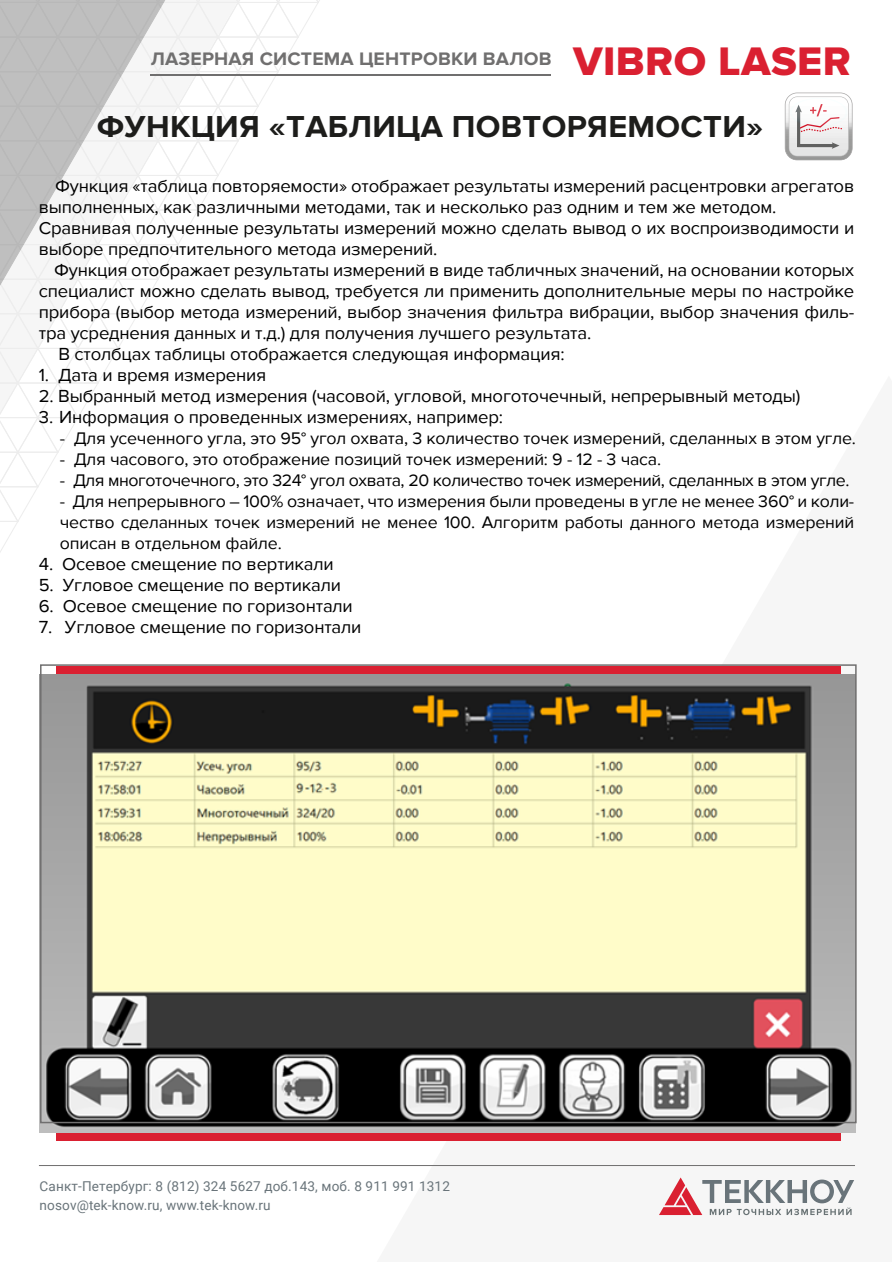
<style>
.page{position:relative;width:893px;height:1263px;background:#fff}
.page>*{position:absolute;margin:0;border:0;box-sizing:border-box;transform-origin:0 0}
.t1{font:700 31.5px "Proxima Nova";letter-spacing:.01em;color:#1d1d1b}
.t2{font:700 18.75px "Proxima Nova";letter-spacing:.01em;color:#706f6f}
.t3{font:18px/21px "Proxima Nova";letter-spacing:-.01em;color:#000}
.t4{font:17.25px/21px "Proxima Nova";letter-spacing:-.01em;color:#000;text-align:justify}
.t5{font:13.5px/18.6px "Roboto";letter-spacing:.01em;color:#69747a}
.s1{font-weight:800;font-size:41.25px;color:#da2031}
</style>
<div class="page">
<svg style="left:210px;top:0;width:110px;height:189px"></svg>
<svg style="left:0;top:0;width:210px;height:552px"></svg>
<hr style="left:150px;top:74px;width:401px;height:2px;background:#706f6f">
<svg style="left:659px;top:1177px;width:195px;height:38px"></svg>
<hr style="left:39px;top:1165px;width:816px;height:1px;background:#706f6f">
<svg style="left:785px;top:93px;width:67px;height:67px"></svg>
<svg style="left:789px;top:97px;width:58px;height:30px"></svg>
<div style="left:56px;top:666px;width:784px;height:475px;background:#da2031"></div>
<img style="left:39px;top:674px;width:816px;height:458px">
<div style="left:40px;top:664px;width:817px;height:459px;border:2px solid #706f6f"></div>
<p class="t2" style="left:151px;top:48px;width:701px">ЛАЗЕРНАЯ СИСТЕМА ЦЕНТРОВКИ ВАЛОВ <span class="s1">VIBRO LASER</span></p>
<h1 class="t1" style="left:97px;top:108px;width:668px">ФУНКЦИЯ «ТАБЛИЦА ПОВТОРЯЕМОСТИ»</h1>
<p class="t3" style="left:39px;top:176px;width:817px;text-indent:16px">Функция «таблица повторяемости» отображает результаты измерений расцентровки агрегатов выполненных, как различными методами, так и несколько раз одним и тем же методом.<br>Сравнивая полученные результаты измерений можно сделать вывод о их воспроизводимости и выборе предпочтительного метода измерений.</p>
<p class="t3" style="left:54px;top:260px;width:801px">Функция отображает результаты измерений в виде табличных значений, на основании которых</p>
<p class="t3" style="left:39px;top:281px;width:817px">специалист можно сделать вывод, требуется ли применить дополнительные меры по настройке</p>
<p class="t3" style="left:39px;top:302px;width:817px">прибора (выбор метода измерений, выбор значения фильтра вибрации, выбор значения филь-</p>
<p class="t3" style="left:39px;top:323px;width:554px">тра усреднения данных и т.д.) для получения лучшего результата.</p>
<p class="t3" style="left:58px;top:344px;width:508px">В столбцах таблицы отображается следующая информация:</p>
<p class="t3" style="left:39px;top:365px;width:229px">1. Дата и время измерения</p>
<p class="t3" style="left:39px;top:386px;width:763px">2. Выбранный метод измерения (часовой, угловой, многоточечный, непрерывный методы)</p>
<p class="t3" style="left:39px;top:407px;width:466px">3. Информация о проведенных измерениях, например:</p>
<p class="t4" style="left:60px;top:428px;width:798px">- Для усеченного угла, это 95° угол охвата, 3 количество точек измерений, сделанных в этом угле.</p>
<p class="t4" style="left:60px;top:449px;width:603px">- Для часового, это отображение позиций точек измерений: 9 - 12 - 3 часа.</p>
<p class="t4" style="left:60px;top:470px;width:791px">- Для многоточечного, это 324° угол охвата, 20 количество точек измерений, сделанных в этом угле.</p>
<p class="t4" style="left:60px;top:491px;width:796px">- Для непрерывного – 100% означает, что измерения были проведены в угле не менее 360° и коли&shy;чество сделанных точек измерений не менее 100. Алгоритм работы данного метода измерений описан в отдельном файле.</p>
<p class="t3" style="left:39px;top:554px;width:296px">4. Осевое смещение по вертикали</p>
<p class="t3" style="left:39px;top:575px;width:304px">5. Угловое смещение по вертикали</p>
<p class="t3" style="left:39px;top:596px;width:315px">6. Осевое смещение по горизонтали</p>
<p class="t3" style="left:39px;top:617px;width:324px">7. Угловое смещение по горизонтали</p>
<p class="t5" style="left:40px;top:1176px;width:412px">Санкт-Петербург: 8 (812) 324 5627 доб.143, моб. 8 911 991 1312 nosov@tek-know.ru, www.tek-know.ru</p>
</div>
